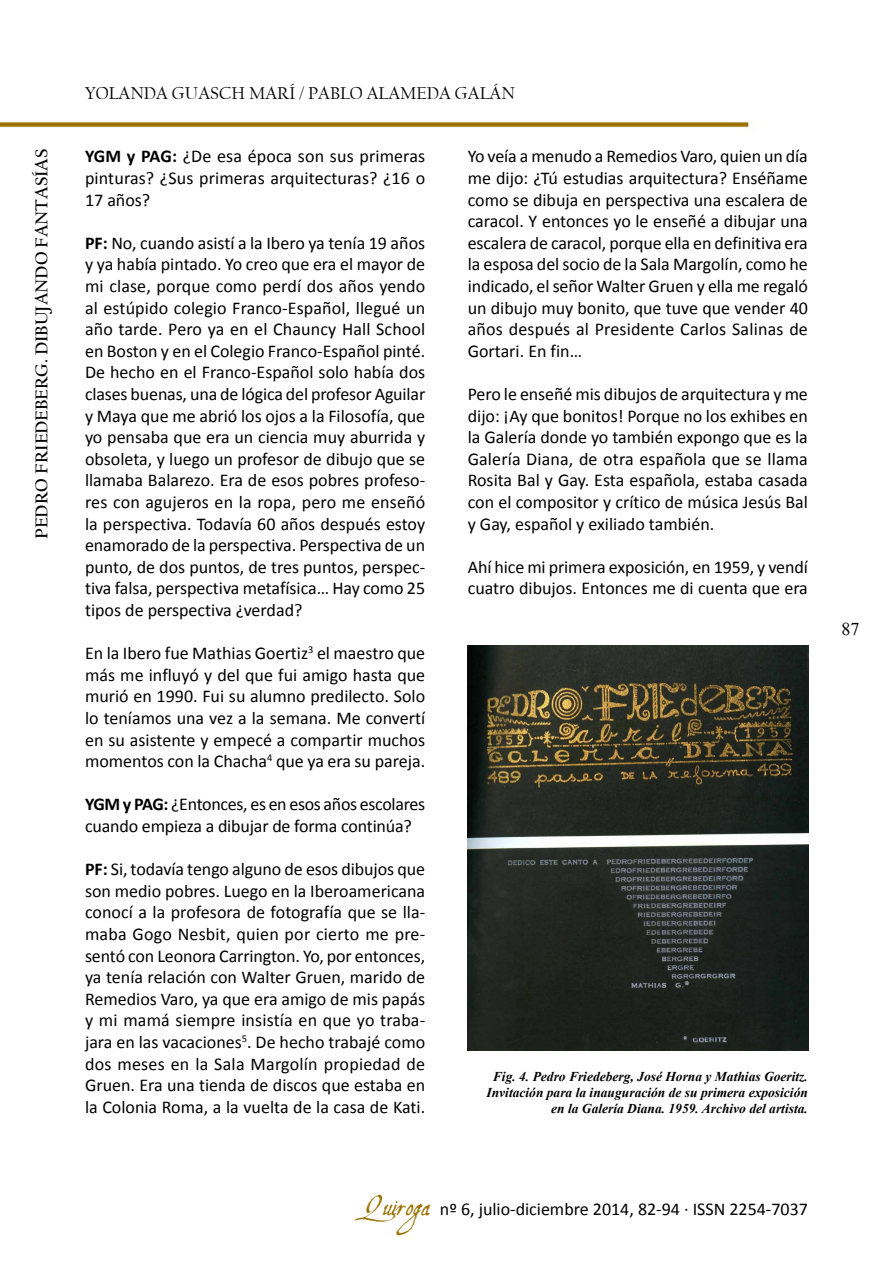
<style>
.page{position:relative;width:893px;height:1263px;background:#fff}
.page>*{position:absolute;margin:0;border:0;box-sizing:border-box;transform-origin:0 0}
.cuerpo_de_texto{font:18px/21.6px "Calibri";color:#000;text-align:justify}
.t1{font:18px "Californian FB";color:#000}
.t2{font:700 18px "Californian FB";color:#000}
.t3{font:18px "Times New Roman";color:#000}
.pie_de_foto{font:italic 700 13.5px/16.2px "Times New Roman";color:#000;text-align:right}
.s1{font-weight:700}
.s2{font-family:"Aquiline";font-size:27px;color:#9b7305}
</style>
<div class="page">
<img style="left:0;top:122px;width:749px;height:6px">
<img style="left:468px;top:645px;width:340px;height:406px">
<p class="t2" style="left:31px;top:539px;width:391px;rotate:-90deg">Pedro Friedeberg. Dibujando Fantasías</p>
<p class="t1" style="left:85px;top:83px;width:430px">YOLANDA GUASCH MARÍ / PABLO ALAMEDA GALÁN</p>
<p class="cuerpo_de_texto" style="left:85px;top:145px;width:342px"><span class="s1">YGM y PAG:</span> ¿De esa época son sus primeras pinturas? ¿Sus primeras arquitecturas? ¿16 o 17 años?</p>
<p class="cuerpo_de_texto" style="left:85px;top:231px;width:342px"><span class="s1">PF:</span> No, cuando asistí a la Ibero ya tenía 19 años y ya había pintado. Yo creo que era el mayor de mi clase, porque como perdí dos años yendo al estúpido colegio Franco-Español, llegué un año tarde. Pero ya en el Chauncy Hall School en Boston y en el Colegio Franco-Español pinté.<br>De hecho en el Franco-Español solo había dos clases buenas, una de lógica del profesor Aguilar y Maya que me abrió los ojos a la Filosofía, que yo pensaba que era un ciencia muy aburrida y obsoleta, y luego un profesor de dibujo que se llamaba Balarezo. Era de esos pobres profeso&shy;res con agujeros en la ropa, pero me enseñó la perspectiva. Todavía 60 años después estoy enamorado de la perspectiva. Perspectiva de un punto, de dos puntos, de tres puntos, perspec&shy;tiva falsa, perspectiva metafísica… Hay como 25 tipos de perspectiva ¿verdad?</p>
<p class="cuerpo_de_texto" style="left:85px;top:641px;width:342px">En la Ibero fue Mathias Goertiz<sup>3</sup> el maestro que más me influyó y del que fui amigo hasta que murió en 1990. Fui su alumno predilecto. Solo lo teníamos una vez a la semana. Me convertí en su asistente y empecé a compartir muchos momentos con la Chacha<sup>4</sup> que ya era su pareja.</p>
<p class="cuerpo_de_texto" style="left:85px;top:793px;width:342px"><span class="s1">YGM y PAG:</span> ¿Entonces, es en esos años escolares cuando empieza a dibujar de forma continúa?</p>
<p class="cuerpo_de_texto" style="left:85px;top:857px;width:342px"><span class="s1">PF:</span> Si, todavía tengo alguno de esos dibujos que son medio pobres. Luego en la Iberoamericana conocí a la profesora de fotografía que se lla&shy;maba Gogo Nesbit, quien por cierto me pre&shy;sentó con Leonora Carrington. Yo, por entonces, ya tenía relación con Walter Gruen, marido de Remedios Varo, ya que era amigo de mis papás y mi mamá siempre insistía en que yo traba&shy;jara en las vacaciones<sup>5</sup>. De hecho trabajé como dos meses en la Sala Margolín propiedad de Gruen. Era una tienda de discos que estaba en la Colonia Roma, a la vuelta de la casa de Kati.</p>
<p class="cuerpo_de_texto" style="left:468px;top:145px;width:342px">Yo veía a menudo a Remedios Varo, quien un día me dijo: ¿Tú estudias arquitectura? Enséñame como se dibuja en perspectiva una escalera de caracol. Y entonces yo le enseñé a dibujar una escalera de caracol, porque ella en definitiva era la esposa del socio de la Sala Margolín, como he indicado, el señor Walter Gruen y ella me regaló un dibujo muy bonito, que tuve que vender 40 años después al Presidente Carlos Salinas de Gortari. En fin…</p>
<p class="cuerpo_de_texto" style="left:468px;top:382px;width:342px">Pero le enseñé mis dibujos de arquitectura y me dijo: ¡Ay que bonitos! Porque no los exhibes en la Galería donde yo también expongo que es la Galería Diana, de otra española que se llama Rosita Bal y Gay. Esta española, estaba casada con el compositor y crítico de música Jesús Bal y Gay, español y exiliado también.</p>
<p class="cuerpo_de_texto" style="left:468px;top:555px;width:342px">Ahí hice mi primera exposición, en 1959, y vendí cuatro dibujos. Entonces me di cuenta que era</p>
<p class="pie_de_foto" style="left:486px;top:1068px;width:323px">Fig. 4. Pedro Friedeberg, José Horna y Mathias Goeritz.<br>Invitación para la inauguración de su primera exposición en la Galería Diana. 1959. Archivo del artista.</p>
<p class="cuerpo_de_texto" style="left:364px;top:1197px;width:446px"><span class="s2">Quiroga</span> nº 6, julio-diciembre 2014, 82-94 · ISSN 2254-7037</p>
<p class="t3" style="left:841px;top:616px;width:19px">87</p>
</div>
